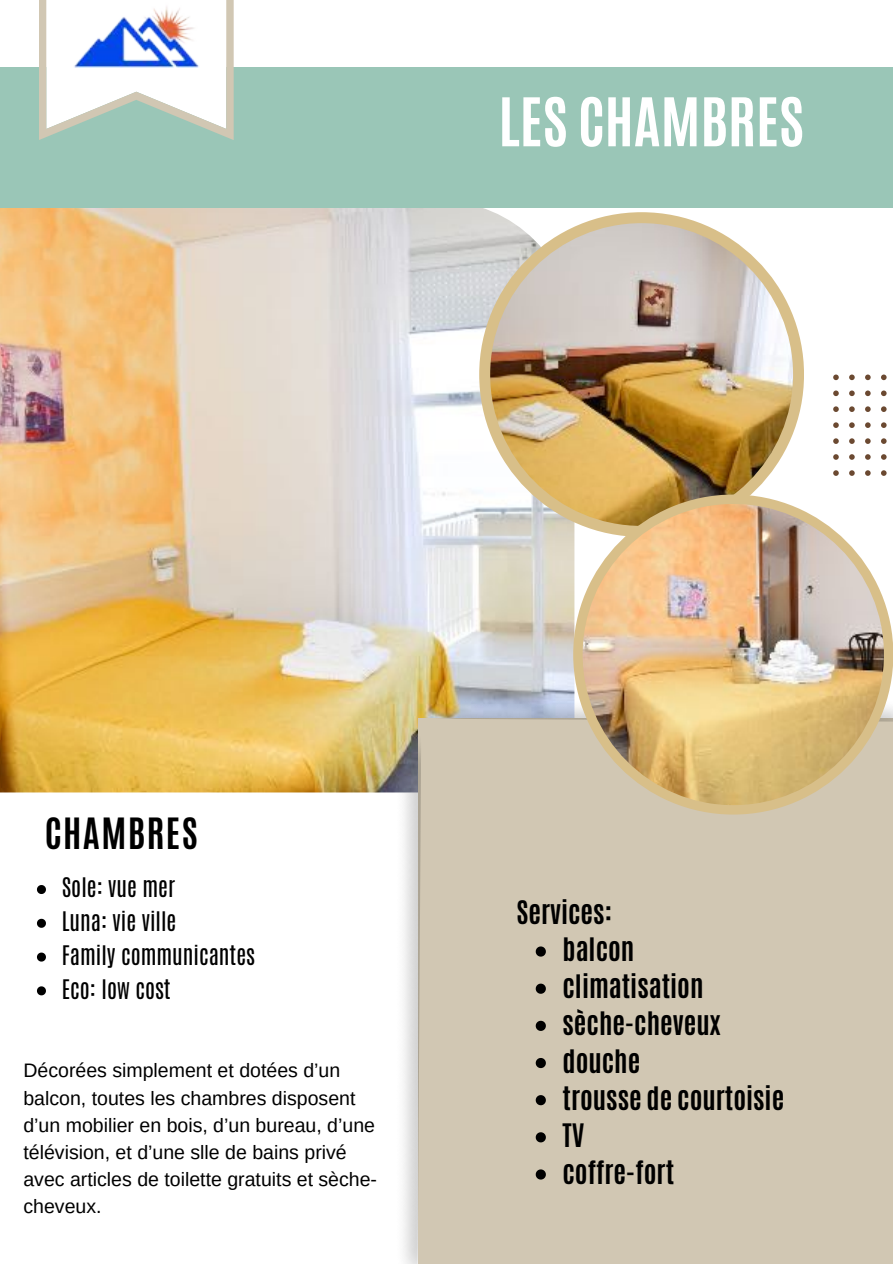
<style>
.page{position:relative;width:893px;height:1264px;background:#fff}
.page>*{position:absolute;margin:0;border:0;box-sizing:border-box;transform-origin:0 0}
.t1{font:700 57px "Antonio";color:#fff}
.t2{font:700 36px "Antonio";letter-spacing:.04em;color:#000}
.t3{font:700 27px "Antonio";color:#000}
.t4{font:22.5px "Antonio";color:#000}
.t5{font:19.5px/27px "Arimo";color:#000}
</style>
<div class="page">
<img style="left:0;top:208px;width:547px;height:584px">
<div style="left:417px;top:718px;width:475px;height:545px;background:#d1c7b3"></div>
<div style="left:0;top:68px;width:892px;height:140px;background:#9ac6b7"></div>
<svg style="left:833px;top:374px;width:5px;height:6px"></svg>
<svg style="left:849px;top:374px;width:5px;height:6px"></svg>
<svg style="left:865px;top:374px;width:5px;height:6px"></svg>
<svg style="left:881px;top:374px;width:5px;height:6px"></svg>
<svg style="left:833px;top:390px;width:5px;height:6px"></svg>
<svg style="left:849px;top:390px;width:5px;height:6px"></svg>
<svg style="left:865px;top:390px;width:5px;height:6px"></svg>
<svg style="left:881px;top:390px;width:5px;height:6px"></svg>
<svg style="left:833px;top:406px;width:5px;height:6px"></svg>
<svg style="left:849px;top:406px;width:5px;height:6px"></svg>
<svg style="left:865px;top:406px;width:5px;height:6px"></svg>
<svg style="left:881px;top:406px;width:5px;height:6px"></svg>
<svg style="left:833px;top:422px;width:5px;height:6px"></svg>
<svg style="left:849px;top:422px;width:5px;height:6px"></svg>
<svg style="left:865px;top:422px;width:5px;height:6px"></svg>
<svg style="left:881px;top:422px;width:5px;height:6px"></svg>
<svg style="left:833px;top:438px;width:5px;height:6px"></svg>
<svg style="left:849px;top:438px;width:5px;height:6px"></svg>
<svg style="left:865px;top:438px;width:5px;height:6px"></svg>
<svg style="left:881px;top:438px;width:5px;height:6px"></svg>
<svg style="left:833px;top:454px;width:5px;height:6px"></svg>
<svg style="left:849px;top:454px;width:5px;height:6px"></svg>
<svg style="left:865px;top:454px;width:5px;height:6px"></svg>
<svg style="left:881px;top:454px;width:5px;height:6px"></svg>
<img style="left:419px;top:465px;width:473px;height:257px">
<img style="left:128px;top:718px;width:293px;height:545px">
<div style="left:479px;top:212px;width:324px;height:325px;background:#d8bf89;border-radius:50%"></div>
<img style="left:490px;top:223px;width:302px;height:303px;border-radius:50%">
<div style="left:573px;top:494px;width:319px;height:320px;background:#d8bf89;border-radius:50%"></div>
<img style="left:582px;top:504px;width:301px;height:301px;border-radius:50%">
<svg style="left:39px;top:0;width:194px;height:140px"></svg>
<img style="left:72px;top:1px;width:129px;height:67px">
<svg style="left:37px;top:885px;width:9px;height:9px"></svg>
<svg style="left:37px;top:918px;width:9px;height:9px"></svg>
<svg style="left:37px;top:952px;width:9px;height:9px"></svg>
<svg style="left:37px;top:986px;width:9px;height:9px"></svg>
<svg style="left:535px;top:946px;width:10px;height:10px"></svg>
<svg style="left:535px;top:983px;width:10px;height:10px"></svg>
<svg style="left:535px;top:1020px;width:10px;height:10px"></svg>
<svg style="left:535px;top:1058px;width:10px;height:10px"></svg>
<svg style="left:535px;top:1095px;width:10px;height:10px"></svg>
<svg style="left:535px;top:1132px;width:10px;height:10px"></svg>
<svg style="left:535px;top:1169px;width:10px;height:10px"></svg>
<p class="t1" style="left:498px;top:81px;width:307px">LES CHAMBRES</p>
<p class="t2" style="left:45px;top:807px;width:154px">CHAMBRES</p>
<p class="t4" style="left:62px;top:871px;width:115px">Sole: vue mer</p>
<p class="t4" style="left:62px;top:905px;width:116px">Luna: vie ville</p>
<p class="t4" style="left:62px;top:939px;width:195px">Family communicantes</p>
<p class="t4" style="left:62px;top:973px;width:110px">Eco: low cost</p>
<p class="t5" style="left:23px;top:1057px;width:355px">Décorées simplement et dotées d’un balcon, toutes les chambres disposent d’un mobilier en bois, d’un bureau, d’une télévision, et d’une slle de bains privé avec articles de toilette gratuits et sèche&shy;cheveux.</p>
<p class="t3" style="left:516px;top:893px;width:97px">Services:</p>
<p class="t3" style="left:562px;top:930px;width:73px">balcon</p>
<p class="t3" style="left:562px;top:967px;width:142px">climatisation</p>
<p class="t3" style="left:562px;top:1004px;width:159px">sèche-cheveux</p>
<p class="t3" style="left:562px;top:1041px;width:79px">douche</p>
<p class="t3" style="left:562px;top:1078px;width:223px">trousse de courtoisie</p>
<p class="t3" style="left:562px;top:1115px;width:23px">TV</p>
<p class="t3" style="left:562px;top:1153px;width:113px">coffre-fort</p>
</div>
